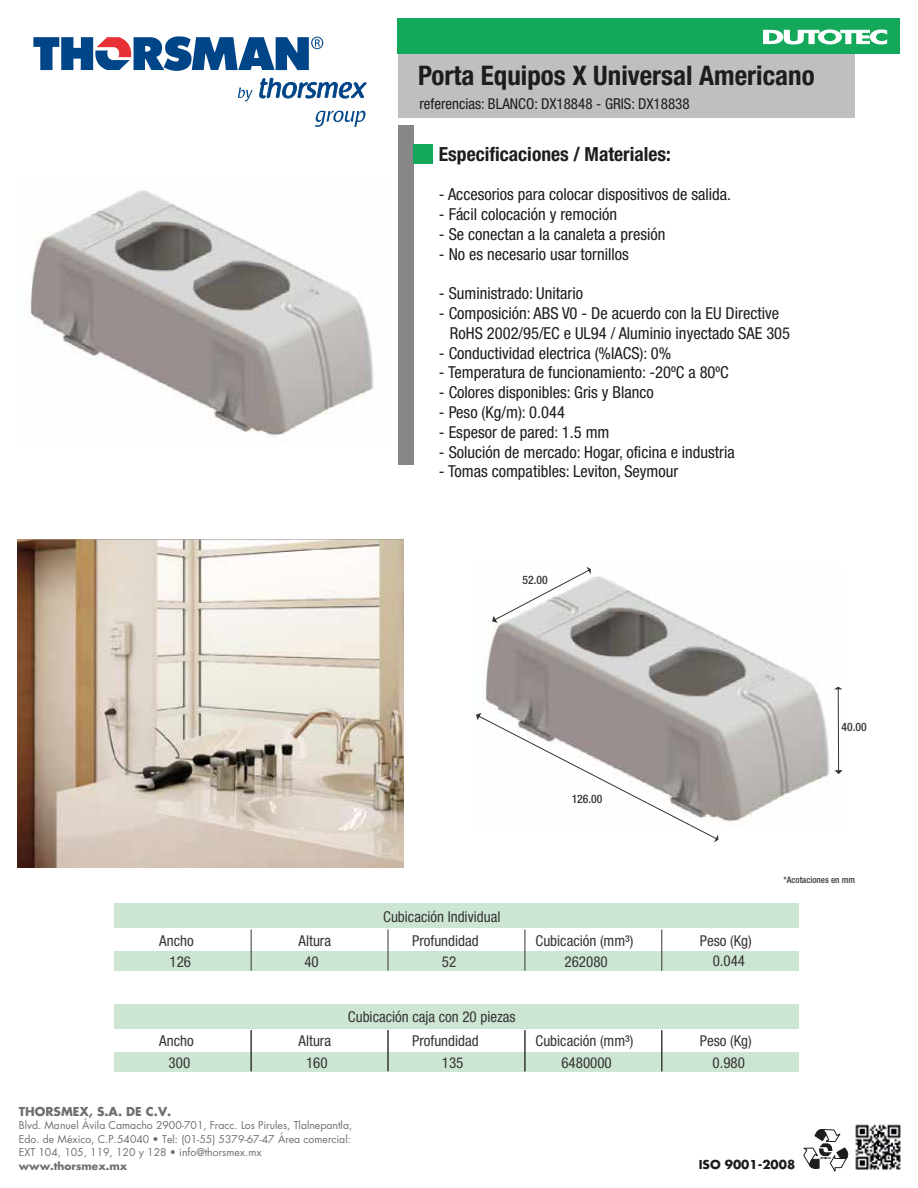
<style>
.page{position:relative;width:918px;height:1188px;background:#fff}
.page>*{position:absolute;margin:0;border:0;box-sizing:border-box;transform-origin:0 0}
.t1{font:700 condensed 27px "Helvetica Neue";color:#1d1d1b}
.t2{font:700 condensed 19.5px "Helvetica Neue";color:#1d1d1b}
.t3{font:condensed 16.5px/19.8px "Helvetica Neue";color:#1d1d1b}
.t4{font:condensed 15px "Helvetica Neue";color:#373435}
.t5{font:condensed 15px "Helvetica Neue";color:#1d1d1b}
.t6{font:700 12px "Futura";color:#706f6f}
.t7{font:700 12px "Futura";color:#1d1d1b}
.t8{font:500 condensed 11.7px "Helvetica Neue";color:#373435}
.t9{font:10.5px/13.5px "Futura";color:#706f6f}
.t10{font:700 10.5px "Futura";color:#706f6f}
.t11{font:500 condensed 9px "Helvetica Neue";color:#373435}
</style>
<div class="page">
<img style="left:28px;top:190px;width:346px;height:246px">
<img style="left:483px;top:576px;width:359px;height:246px">
<div style="left:398px;top:125px;width:16px;height:340px;background:#878787"></div>
<svg style="left:33px;top:36px;width:290px;height:35px"></svg>
<svg style="left:238px;top:87px;width:15px;height:14px"></svg>
<svg style="left:259px;top:77px;width:108px;height:22px"></svg>
<svg style="left:315px;top:111px;width:50px;height:16px"></svg>
<div style="left:398px;top:46px;width:457px;height:72px;background:#bdbfc1"></div>
<div style="left:398px;top:18px;width:502px;height:36px;background:#13a85a"></div>
<svg style="left:763px;top:29px;width:124px;height:15px"></svg>
<div style="left:414px;top:144px;width:19px;height:19px;background:#13a85a"></div>
<img style="left:855px;top:1124px;width:46px;height:46px">
<svg style="left:803px;top:1129px;width:54px;height:43px"></svg>
<img style="left:18px;top:539px;width:386px;height:328px">
<div style="left:114px;top:904px;width:685px;height:24px;background:#cde6d4"></div>
<div style="left:114px;top:952px;width:685px;height:19px;background:#cde6d4"></div>
<hr style="left:388px;top:929px;width:1px;height:42px;background:#373435">
<hr style="left:525px;top:930px;width:1px;height:41px;background:#373435">
<hr style="left:662px;top:930px;width:1px;height:41px;background:#373435">
<hr style="left:251px;top:930px;width:1px;height:41px;background:#373435">
<div style="left:114px;top:1004px;width:685px;height:25px;background:#cde6d4"></div>
<div style="left:114px;top:1052px;width:685px;height:19px;background:#cde6d4"></div>
<hr style="left:388px;top:1030px;width:1px;height:41px;background:#373435">
<hr style="left:525px;top:1030px;width:1px;height:41px;background:#373435">
<hr style="left:662px;top:1030px;width:1px;height:41px;background:#373435">
<hr style="left:251px;top:1030px;width:1px;height:41px;background:#373435">
<svg style="left:476px;top:713px;width:242px;height:129px"></svg>
<svg style="left:492px;top:567px;width:99px;height:56px"></svg>
<hr style="left:838px;top:689px;width:1px;height:82px;background:#333">
<svg style="left:835px;top:770px;width:8px;height:4px"></svg>
<svg style="left:834px;top:687px;width:8px;height:2px"></svg>
<h1 class="t1" style="left:418px;top:59px;width:398px">Porta Equipos X Universal Americano</h1>
<p class="t5" style="left:419px;top:95px;width:272px">referencias: BLANCO: DX18848 - GRIS: DX18838</p>
<p class="t2" style="left:439px;top:142px;width:233px">Especificaciones / Materiales:</p>
<p class="t3" style="left:439px;top:184px;width:294px">- Accesorios para colocar dispositivos de salida.</p>
<p class="t3" style="left:439px;top:204px;width:180px">- Fácil colocación y remoción</p>
<p class="t3" style="left:439px;top:224px;width:228px">- Se conectan a la canaleta a presión</p>
<p class="t3" style="left:439px;top:244px;width:191px">- No es necesario usar tornillos</p>
<p class="t3" style="left:439px;top:283px;width:146px">- Suministrado: Unitario</p>
<p class="t3" style="left:450px;top:303px;width:342px;text-indent:-11px">- Composición: ABS V0 - De acuerdo con la EU Directive<br>RoHS 2002/95/EC e UL94 / Aluminio inyectado SAE 305</p>
<p class="t3" style="left:439px;top:343px;width:234px">- Conductividad electrica (%IACS): 0%</p>
<p class="t3" style="left:439px;top:363px;width:291px">- Temperatura de funcionamiento: -20ºC a 80ºC</p>
<p class="t3" style="left:439px;top:382px;width:216px">- Colores disponibles: Gris y Blanco</p>
<p class="t3" style="left:439px;top:402px;width:128px">- Peso (Kg/m): 0.044</p>
<p class="t3" style="left:439px;top:422px;width:172px">- Espesor de pared: 1.5 mm</p>
<p class="t3" style="left:439px;top:442px;width:297px">- Solución de mercado: Hogar, oficina e industria</p>
<p class="t3" style="left:439px;top:462px;width:241px">- Tomas compatibles: Leviton, Seymour</p>
<p class="t8" style="left:522px;top:573px;width:27px">52.00</p>
<p class="t4" style="left:383px;top:908px;width:119px">Cubicación Individual</p>
<p class="t8" style="left:572px;top:791px;width:32px">126.00</p>
<p class="t4" style="left:159px;top:932px;width:36px">Ancho</p>
<p class="t4" style="left:299px;top:932px;width:34px">Altura</p>
<p class="t4" style="left:412px;top:932px;width:68px">Profundidad</p>
<p class="t4" style="left:536px;top:932px;width:100px">Cubicación (mm³)</p>
<p class="t4" style="left:700px;top:932px;width:53px">Peso (Kg)</p>
<p class="t4" style="left:170px;top:953px;width:23px">126</p>
<p class="t4" style="left:304px;top:953px;width:16px">40</p>
<p class="t4" style="left:442px;top:953px;width:16px">52</p>
<p class="t4" style="left:565px;top:953px;width:45px">262080</p>
<p class="t4" style="left:713px;top:952px;width:34px">0.044</p>
<p class="t4" style="left:348px;top:1008px;width:169px">Cubicación caja con 20 piezas</p>
<p class="t4" style="left:159px;top:1032px;width:36px">Ancho</p>
<p class="t4" style="left:299px;top:1032px;width:34px">Altura</p>
<p class="t4" style="left:412px;top:1032px;width:68px">Profundidad</p>
<p class="t4" style="left:536px;top:1032px;width:100px">Cubicación (mm³)</p>
<p class="t4" style="left:700px;top:1032px;width:53px">Peso (Kg)</p>
<p class="t4" style="left:169px;top:1054px;width:23px">300</p>
<p class="t4" style="left:306px;top:1054px;width:23px">160</p>
<p class="t4" style="left:442px;top:1054px;width:23px">135</p>
<p class="t4" style="left:561px;top:1054px;width:52px">6480000</p>
<p class="t4" style="left:713px;top:1054px;width:34px">0.980</p>
<p class="t8" style="left:842px;top:720px;width:27px">40.00</p>
<p class="t11" style="left:784px;top:875px;width:73px">*Acotaciones en mm</p>
<p class="t6" style="left:19px;top:1103px;width:154px">THORSMEX, S.A. DE C.V.</p>
<p class="t9" style="left:19px;top:1119px;width:335px">Blvd. Manuel Ávila Camacho 2900-701, Fracc. Los Pirules, Tlalnepantla,<br>Edo. de México, C.P.54040 • Tel: (01-55) 5379-67-47 Área comercial:<br>EXT 104, 105, 119, 120 y 128 • info@thorsmex.mx</p>
<p class="t10" style="left:19px;top:1159px;width:110px">www.thorsmex.mx</p>
<p class="t7" style="left:699px;top:1156px;width:98px">ISO 9001-2008</p>
</div>
